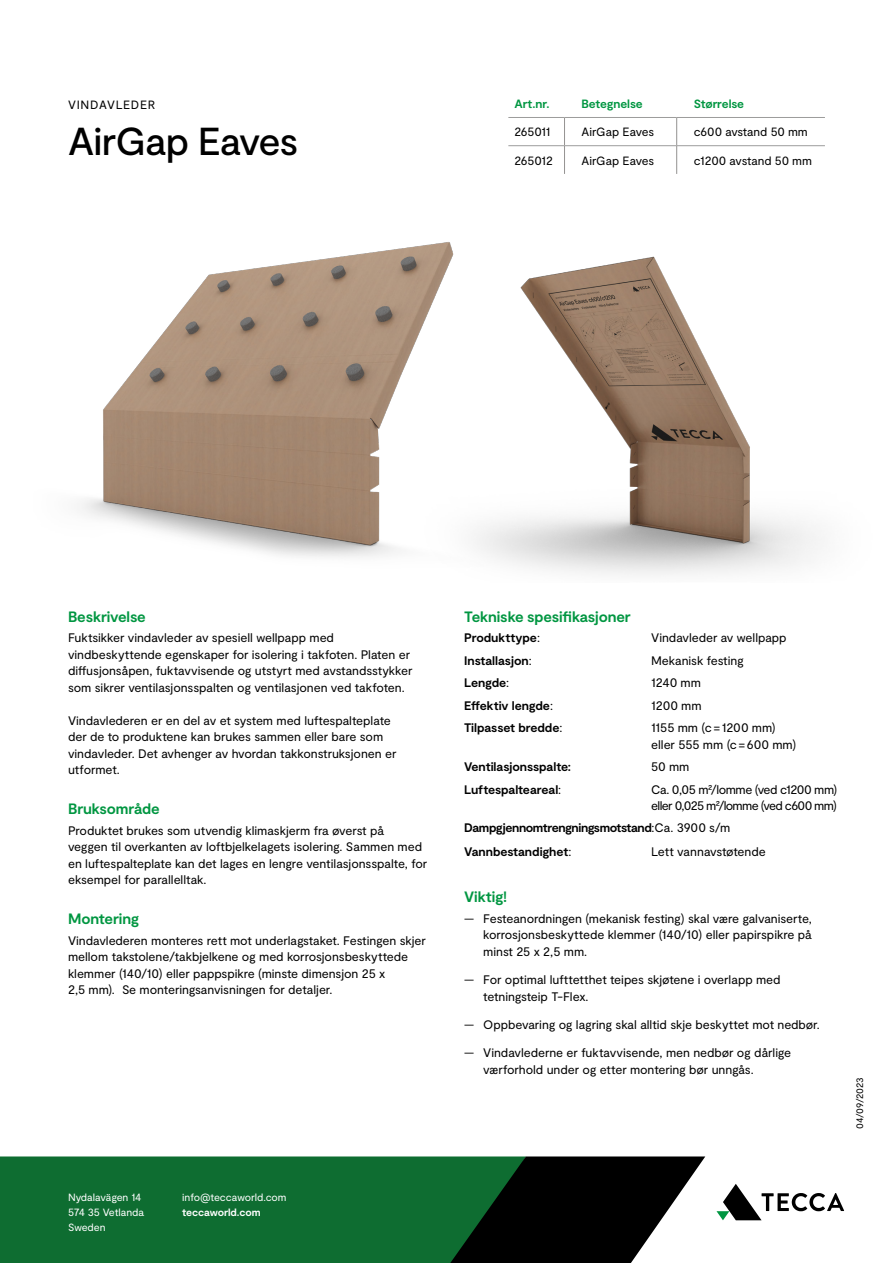
<style>
.page{position:relative;width:893px;height:1263px;background:#fff}
.page>*{position:absolute;margin:0;border:0;box-sizing:border-box;transform-origin:0 0}
.t1{font:500 39px "Moderat";letter-spacing:-.02em;color:#000}
.t2{font:700 15px "Moderat";letter-spacing:-.01em;color:#009641}
.t3{font:12.3px/16.5px "Moderat";letter-spacing:-.005em;color:#000}
.t4{font:700 12.3px "Moderat";letter-spacing:-.01em;color:#000}
.t5{font:700 12.3px/24px "Moderat";letter-spacing:-.03em;color:#000}
.t6{font:12.3px/16.5px "Moderat";letter-spacing:-.055em;color:#000}
.t7{font:12px "Moderat";letter-spacing:-.005em;color:#000}
.t8{font:700 12px "Moderat";letter-spacing:-.005em;color:#009641}
.t9{font:12px "Moderat";letter-spacing:.055em;color:#000}
.t10{font:10.5px/15px "Moderat";letter-spacing:-.01em;color:#fff}
.t11{font:700 10.5px "Moderat";letter-spacing:-.01em;color:#fff}
.t12{font:9.3px "Moderat";letter-spacing:-.01em;color:#000}
.s1{font-weight:400}
</style>
<div class="page">
<svg style="left:676px;top:118px;width:1px;height:56px"></svg>
<svg style="left:564px;top:118px;width:1px;height:56px"></svg>
<hr style="left:508px;top:117px;width:56px;height:1px;background:#9d9d9c">
<hr style="left:564px;top:117px;width:113px;height:1px;background:#9d9d9c">
<hr style="left:677px;top:117px;width:148px;height:1px;background:#9d9d9c">
<hr style="left:508px;top:145px;width:56px;height:1px;background:#9d9d9c">
<hr style="left:564px;top:145px;width:113px;height:1px;background:#9d9d9c">
<hr style="left:677px;top:145px;width:148px;height:1px;background:#9d9d9c">
<div style="left:0;top:1156px;width:450px;height:107px;background:#0e6d31"></div>
<svg style="left:450px;top:1156px;width:255px;height:107px"></svg>
<svg style="left:716px;top:1184px;width:128px;height:36px"></svg>
<img style="left:81px;top:246px;width:333px;height:311px">
<img style="left:414px;top:242px;width:408px;height:333px">
<p class="t9" style="left:68px;top:97px;width:89px">VINDAVLEDER</p>
<h1 class="t1" style="left:68px;top:119px;width:232px">AirGap Eaves</h1>
<p class="t8" style="left:514px;top:97px;width:37px">Art.nr.</p>
<p class="t8" style="left:581px;top:97px;width:63px">Betegnelse</p>
<p class="t8" style="left:694px;top:97px;width:52px">Størrelse</p>
<p class="t7" style="left:514px;top:125px;width:37px">265011</p>
<p class="t7" style="left:582px;top:125px;width:74px">AirGap Eaves</p>
<p class="t7" style="left:694px;top:125px;width:116px">c600 avstand 50 mm</p>
<p class="t7" style="left:514px;top:153px;width:40px">265012</p>
<p class="t7" style="left:582px;top:153px;width:74px">AirGap Eaves</p>
<p class="t7" style="left:694px;top:153px;width:120px">c1200 avstand 50 mm</p>
<p class="t2" style="left:68px;top:607px;width:79px">Beskrivelse</p>
<p class="t3" style="left:68px;top:630px;width:346px">Fuktsikker vindavleder av spesiell wellpapp med vindbeskyttende egenskaper for isolering i takfoten. Platen er diffusjonsåpen, fuktavvisende og utstyrt med avstandsstykker som sikrer ventilasjonsspalten og ventilasjonen ved takfoten.</p>
<p class="t3" style="left:68px;top:713px;width:330px">Vindavlederen er en del av et system med luftespalteplate der de to produktene kan brukes sammen eller bare som vindavleder. Det avhenger av hvordan takkonstruksjonen er utformet.</p>
<p class="t2" style="left:68px;top:800px;width:93px">Bruksområde</p>
<p class="t3" style="left:68px;top:822px;width:361px">Produktet brukes som utvendig klimaskjerm fra øverst på<br>veggen til overkanten av loftbjelkelagets isolering. Sammen med en luftespalteplate kan det lages en lengre ventilasjonsspalte, for eksempel for parallelltak.</p>
<p class="t2" style="left:68px;top:910px;width:73px">Montering</p>
<p class="t3" style="left:68px;top:932px;width:359px">Vindavlederen monteres rett mot underlagstaket. Festingen skjer mellom takstolene/takbjelkene og med korrosjonsbeskyttede klemmer (140/10) eller pappspikre (minste dimensjon 25 x<br>2,5 mm). Se monteringsanvisningen for detaljer.</p>
<p class="t10" style="left:68px;top:1190px;width:78px">Nydalavägen 14<br>574 35 Vetlanda<br>Sweden</p>
<p class="t10" style="left:182px;top:1190px;width:106px">info@teccaworld.com</p>
<p class="t11" style="left:182px;top:1206px;width:80px">teccaworld.com</p>
<p class="t2" style="left:464px;top:607px;width:168px">Tekniske spesifikasjoner</p>
<p class="t4" style="left:464px;top:631px;width:77px">Produkttype<span class="s1">:</span></p>
<p class="t3" style="left:651px;top:630px;width:137px">Vindavleder av wellpapp</p>
<p class="t4" style="left:464px;top:653px;width:69px">Installasjon<span class="s1">:</span></p>
<p class="t3" style="left:651px;top:652px;width:94px">Mekanisk festing</p>
<p class="t4" style="left:464px;top:676px;width:47px">Lengde<span class="s1">:</span></p>
<p class="t3" style="left:651px;top:675px;width:51px">1240 mm</p>
<p class="t4" style="left:464px;top:698px;width:90px">Effektiv lengde<span class="s1">:</span></p>
<p class="t3" style="left:651px;top:697px;width:52px">1200 mm</p>
<p class="t4" style="left:464px;top:721px;width:100px">Tilpasset bredde<span class="s1">:</span></p>
<p class="t3" style="left:651px;top:720px;width:146px">1155 mm (c=1200 mm) eller 555 mm (c=600 mm)</p>
<p class="t4" style="left:464px;top:760px;width:109px">Ventilasjonsspalte:</p>
<p class="t3" style="left:651px;top:759px;width:40px">50 mm</p>
<p class="t4" style="left:464px;top:782px;width:99px">Luftespalteareal<span class="s1">:</span></p>
<p class="t6" style="left:651px;top:781px;width:188px">Ca. 0,05 m²/lomme (ved c1200 mm) eller 0,025 m²/lomme (ved c600 mm)</p>
<p class="t5" style="left:464px;top:817px;width:268px">Dampgjennomtrengningsmotstand<span class="s1">:Ca. 3900 s/m<br></span>Vannbestandighet<span class="s1">:</span></p>
<p class="t3" style="left:651px;top:844px;width:116px">Lett vannavstøtende</p>
<p class="t2" style="left:464px;top:888px;width:45px">Viktig!</p>
<p class="t3" style="left:483px;top:910px;width:330px;text-align:justify;text-indent:-19px">— Festeanordningen (mekanisk festing) skal være galvaniserte, korrosjonsbeskyttede klemmer (140/10) eller papirspikre på minst 25 x 2,5 mm.</p>
<p class="t3" style="left:483px;top:972px;width:299px;text-indent:-19px">— For optimal lufttetthet teipes skjøtene i overlapp med tetningsteip T-Flex.</p>
<p class="t3" style="left:464px;top:1017px;width:357px">— Oppbevaring og lagring skal alltid skje beskyttet mot nedbør.</p>
<p class="t3" style="left:483px;top:1045px;width:310px;text-indent:-19px">— Vindavlederne er fuktavvisende, men nedbør og dårlige værforhold under og etter montering bør unngås.</p>
<p class="t12" style="left:854px;top:1129px;width:53px;rotate:-90deg">04/09/2023</p>
</div>
